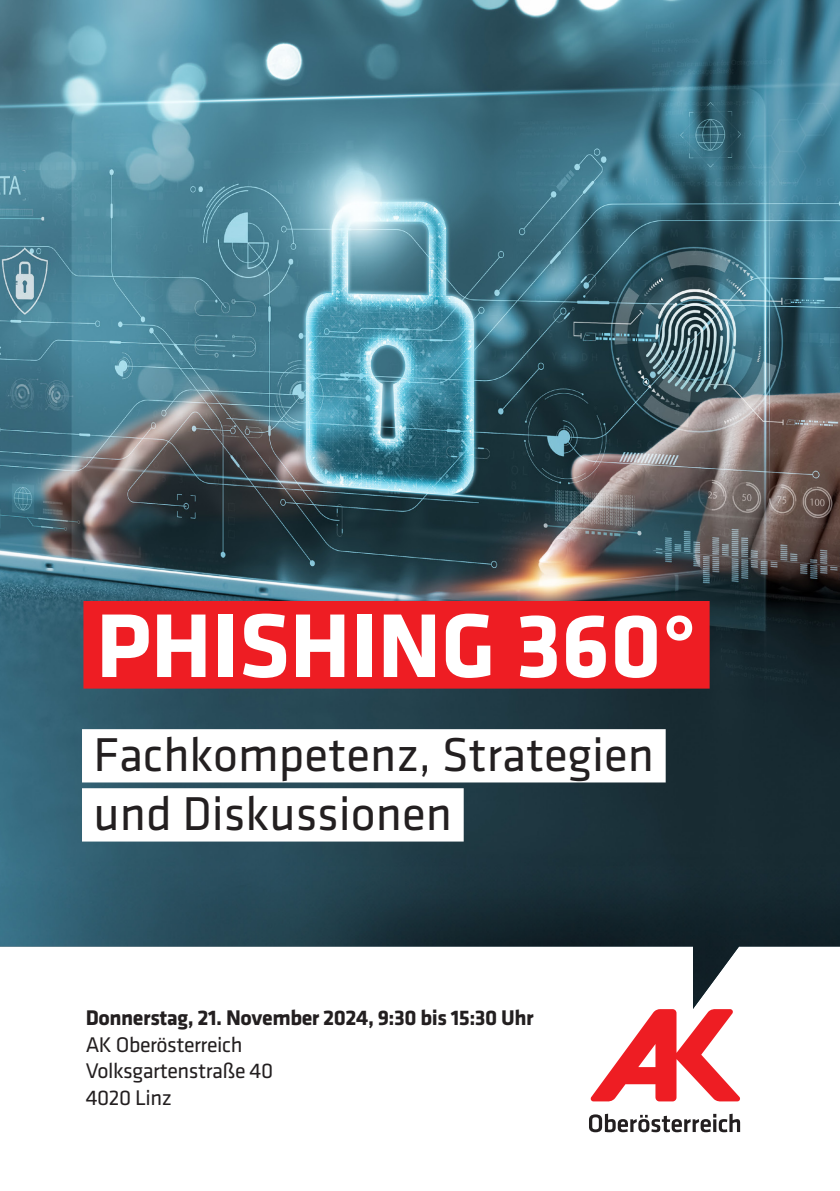
<style>
.page{position:relative;width:840px;height:1191px;background:#fff}
.page>*{position:absolute;margin:0;border:0;box-sizing:border-box;transform-origin:0 0}
.t1{font:700 93.8px "Klavika Basic";color:#fff}
.t2{font:49.2px "Klavika Basic";color:#231f20}
.t3{font:22px "Klavika Basic";letter-spacing:-.02em;color:#231f20}
.t4{font:700 22px "Klavika Basic";letter-spacing:-.02em;color:#231f20}
</style>
<div class="page">
<img style="left:0;top:0;width:839px;height:1009px">
<svg style="left:590px;top:1009px;width:150px;height:92px"></svg>
<svg style="left:589px;top:1113px;width:150px;height:19px"></svg>
<div style="left:80px;top:1005px;width:459px;height:26px;background:#fff"></div>
<div style="left:83px;top:601px;width:626px;height:87px;background:#ee1d23"></div>
<div style="left:82px;top:729px;width:583px;height:53px;background:#fff"></div>
<div style="left:82px;top:788px;width:381px;height:53px;background:#fff"></div>
<p class="t1" style="left:96px;top:578px;width:602px">PHISHING 360°</p>
<p class="t2" style="left:94px;top:722px;width:561px">Fachkompetenz, Strategien</p>
<p class="t2" style="left:94px;top:781px;width:360px">und Diskussionen</p>
<p class="t4" style="left:86px;top:1002px;width:449px">Donnerstag, 21. November 2024, 9:30 bis 15:30 Uhr</p>
<p class="t3" style="left:86px;top:1030px;width:158px">AK Oberösterreich</p>
<p class="t3" style="left:86px;top:1056px;width:189px">Volksgartenstraße 40</p>
<p class="t3" style="left:86px;top:1083px;width:88px">4020 Linz</p>
</div>
